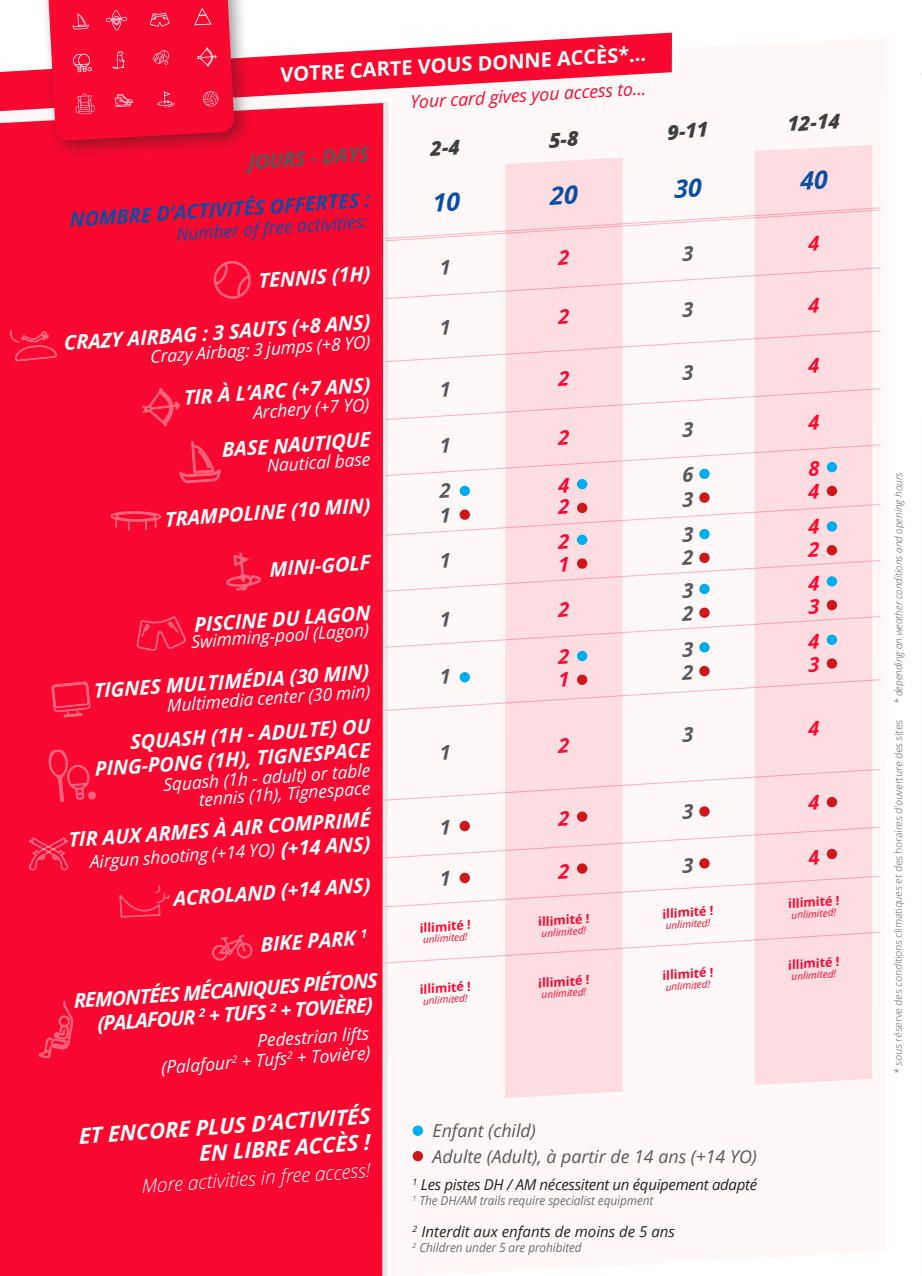
<style>
.page{position:relative;width:922px;height:1276px;background:#fff}
.page>*{position:absolute;margin:0;border:0;box-sizing:border-box;transform-origin:0 0}
.Style_de_paragraphe{font:italic 700 21.75px/26px "Open Sans";color:#fff;text-align:right}
.t1{font:italic 700 20.25px/24.2px "Open Sans";color:#fff;text-align:right}
.t2{font:italic 800 20.25px "Open Sans";color:#3e3e3f}
.t3{font:700 20px "Open Sans";color:#fff}
.Style_de_paragraphe-2{font:italic 700 20px "Open Sans";color:#0d4da1}
.t4{font:italic 700 20px "Open Sans";color:#57585a}
.t5{font:italic 800 20px "Open Sans";color:#3e3e3f}
.Style_de_paragraphe-3{font:italic 300 19px "Open Sans";color:#fff}
.t6{font:italic 17.75px "Open Sans";color:#57585a}
.t7{font:italic 17.5px/17.5px "Open Sans";color:#fff;text-align:right}
.t8{font:italic 17.5px "Open Sans";color:#f90930}
.t9{font:italic 17.5px "Open Sans";color:#0d4da1}
.t10{font:italic 15px "Open Sans";letter-spacing:-.02em;color:#231f20}
.t11{font:italic 15px "Open Sans";color:#231f20}
.t12{font:700 12.5px "Open Sans";color:#f90930}
.t13{font:italic 12.5px "Open Sans";letter-spacing:-.01em;color:#6c6d70;scale:.95 1}
.t14{font:italic 10px "Open Sans";color:#f90930}
.t15{font:300 10px "Open Sans";color:#57585a}
.t16{font:italic 300 10px "Open Sans";color:#57585a}
</style>
<div class="page">
<svg style="left:0;top:33px;width:671px;height:78px;fill:#f90930"></svg>
<div style="left:505px;top:158px;width:117px;height:940px;background:#fddde2"></div>
<div style="left:754px;top:145px;width:118px;height:940px;background:#fddde2"></div>
<div style="left:0;top:103px;width:383px;height:1173px;background:#f90930"></div>
<svg style="left:211px;top:934px;width:42px;height:27px"></svg>
<svg style="left:222px;top:550px;width:41px;height:43px;background:#f91c40"></svg>
<svg style="left:50px;top:680px;width:42px;height:39px;background:#f91f43"></svg>
<svg style="left:175px;top:438px;width:47px;height:47px;background:#f91d41"></svg>
<svg style="left:131px;top:613px;width:57px;height:42px;background:#f9163b"></svg>
<svg style="left:139px;top:385px;width:44px;height:44px;background:#f91b3f"></svg>
<svg style="left:8px;top:326px;width:50px;height:36px;background:#f9193d"></svg>
<svg style="left:213px;top:260px;width:38px;height:40px;background:#f91f43"></svg>
<svg style="left:38px;top:999px;width:36px;height:60px;background:#f91e41"></svg>
<div style="left:8px;top:0;width:244px;height:159px;background:#231f20;opacity:.45"></div>
<svg style="left:16px;top:0;width:219px;height:141px;background:#f62849"></svg>
<svg style="left:109px;top:510px;width:53px;height:19px"></svg>
<svg style="left:117px;top:883px;width:55px;height:37px;background:#f91339"></svg>
<svg style="left:20px;top:831px;width:58px;height:42px;background:#f9183d"></svg>
<div style="left:88px;top:791px;width:8px;height:8px;border:2px solid #f9ffff;border-radius:50%"></div>
<svg style="left:47px;top:747px;width:48px;height:56px;background:#f91b3f"></svg>
<div style="left:412px;top:1125px;width:11px;height:11px;background:#00aeef;border-radius:50%"></div>
<div style="left:412px;top:1151px;width:11px;height:10px;background:#cd171a;border-radius:50%"></div>
<svg style="left:381px;top:170px;width:500px;height:813px"></svg>
<p class="t3" style="left:279px;top:60px;width:368px;rotate:-3deg">VOTRE CARTE VOUS DONNE ACCÈS*...</p>
<p class="t8" style="left:409px;top:89px;width:237px;rotate:-3deg">Your card gives you access to...</p>
<p class="t4" style="left:247px;top:148px;width:122px;rotate:-4deg">JOURS - DAYS</p>
<p class="Style_de_paragraphe-2" style="left:68px;top:206px;width:302px;rotate:-4deg">NOMBRE D’ACTIVITÉS OFFERTES :</p>
<p class="t9" style="left:175px;top:223px;width:193px;rotate:-4deg">Number of free activities:</p>
<p class="t1" style="left:257px;top:268px;width:113px;rotate:-4deg">TENNIS (1H)</p>
<p class="t1" style="left:63px;top:330px;width:308px;rotate:-4deg">CRAZY AIRBAG : 3 SAUTS (+8 ANS)</p>
<p class="t7" style="left:149px;top:347px;width:222px;rotate:-4deg">Crazy Airbag: 3 jumps (+8 YO)</p>
<p class="t1" style="left:182px;top:385px;width:188px;rotate:-4deg">TIR À L’ARC (+7 ANS)</p>
<p class="t7" style="left:252px;top:403px;width:118px;rotate:-4deg">Archery (+7 YO)</p>
<p class="t1" style="left:221px;top:437px;width:150px;rotate:-4deg">BASE NAUTIQUE</p>
<p class="t7" style="left:266px;top:457px;width:105px;rotate:-4deg">Nautical base</p>
<p class="t1" style="left:164px;top:507px;width:207px;rotate:-4deg">TRAMPOLINE (10 MIN)</p>
<p class="t1" style="left:268px;top:556px;width:102px;rotate:-4deg">MINI-GOLF</p>
<p class="t1" style="left:193px;top:612px;width:178px;rotate:-4deg">PISCINE DU LAGON</p>
<p class="t7" style="left:190px;top:633px;width:180px;rotate:-4deg">Swimming-pool (Lagon)</p>
<p class="t1" style="left:93px;top:678px;width:277px;rotate:-4deg">TIGNES MULTIMÉDIA (30 MIN)</p>
<p class="t7" style="left:166px;top:696px;width:205px;rotate:-4deg">Multimedia center (30 min)</p>
<p class="t1" style="left:92px;top:732px;width:279px;rotate:-4deg">SQUASH (1H - ADULTE) OU<br>PING-PONG (1H), TIGNESPACE</p>
<p class="t7" style="left:162px;top:775px;width:209px;rotate:-4deg">Squash (1h - adult) or table tennis (1h), Tignespace</p>
<p class="t1" style="left:67px;top:827px;width:304px;rotate:-4deg">TIR AUX ARMES À AIR COMPRIMÉ (+14 ANS)</p>
<p class="t7" style="left:89px;top:853px;width:187px;rotate:-4deg">Airgun shooting (+14 YO)</p>
<p class="t1" style="left:172px;top:886px;width:199px;rotate:-4deg">ACROLAND (+14 ANS)</p>
<p class="t1" style="left:259px;top:931px;width:109px;rotate:-4deg">BIKE PARK <sup>1</sup></p>
<p class="t1" style="left:73px;top:988px;width:306px;rotate:-4deg">REMONTÉES MÉCANIQUES PIÉTONS</p>
<p class="t1" style="left:96px;top:1011px;width:277px;rotate:-4deg">(PALAFOUR <sup>2</sup> + TUFS <sup>2</sup> + TOVIÈRE)</p>
<p class="t7" style="left:160px;top:1058px;width:211px;rotate:-4deg">(Palafour<sup>2</sup> + Tufs<sup>2</sup> + Tovière)</p>
<p class="t7" style="left:256px;top:1031px;width:113px;rotate:-4deg">Pedestrian lifts</p>
<p class="t12" style="left:418px;top:919px;width:53px;rotate:-4deg">illimité !</p>
<p class="t14" style="left:422px;top:933px;width:46px;rotate:-4deg">unlimited!</p>
<p class="t12" style="left:418px;top:980px;width:53px;rotate:-4deg">illimité !</p>
<p class="t14" style="left:422px;top:994px;width:46px;rotate:-4deg">unlimited!</p>
<p class="t12" style="left:537px;top:913px;width:53px;rotate:-4deg">illimité !</p>
<p class="t14" style="left:540px;top:926px;width:46px;rotate:-4deg">unlimited!</p>
<p class="t12" style="left:537px;top:974px;width:53px;rotate:-4deg">illimité !</p>
<p class="t14" style="left:540px;top:988px;width:46px;rotate:-4deg">unlimited!</p>
<p class="t2" style="left:665px;top:117px;width:43px;rotate:-4deg">9-11</p>
<p class="t5" style="left:785px;top:109px;width:54px;rotate:-4deg">12-14</p>
<p class="t12" style="left:661px;top:905px;width:53px;rotate:-4deg">illimité !</p>
<p class="t14" style="left:664px;top:918px;width:46px;rotate:-4deg">unlimited!</p>
<p class="t12" style="left:661px;top:966px;width:53px;rotate:-4deg">illimité !</p>
<p class="t14" style="left:664px;top:980px;width:46px;rotate:-4deg">unlimited!</p>
<p class="t12" style="left:787px;top:895px;width:53px;rotate:-4deg">illimité !</p>
<p class="t14" style="left:790px;top:908px;width:46px;rotate:-4deg">unlimited!</p>
<p class="t12" style="left:787px;top:956px;width:53px;rotate:-4deg">illimité !</p>
<p class="t14" style="left:790px;top:969px;width:46px;rotate:-4deg">unlimited!</p>
<p class="Style_de_paragraphe" style="left:78px;top:1122px;width:293px;rotate:-4deg">ET ENCORE PLUS D’ACTIVITÉS<br>EN LIBRE ACCÈS !</p>
<p class="Style_de_paragraphe-3" style="left:140px;top:1173px;width:230px;rotate:-4deg">More activities in free access!</p>
<p class="t6" style="left:432px;top:1118px;width:105px">Enfant (child)</p>
<p class="t6" style="left:432px;top:1144px;width:326px">Adulte (Adult), à partir de 14 ans (+14 YO)</p>
<p class="t10" style="left:412px;top:1174px;width:346px"><sup>1</sup> Les pistes DH / AM nécessitent un équipement adapté</p>
<p class="t13" style="left:412px;top:1192px;width:255px"><sup>1</sup> The DH/AM trails require specialist equipment</p>
<p class="t11" style="left:412px;top:1221px;width:264px"><sup>2</sup> Interdit aux enfants de moins de 5 ans</p>
<p class="t13" style="left:412px;top:1239px;width:179px"><sup>2</sup> Children under 5 are prohibited</p>
<p class="t16" style="left:891px;top:704px;width:233px;rotate:-90deg">* depending on weather conditions and opening hours</p>
<p class="t15" style="left:891px;top:1073px;width:356px;rotate:-90deg">* sous réserve des conditions climatiques et des horaires d’ouverture des sites</p>
</div>
